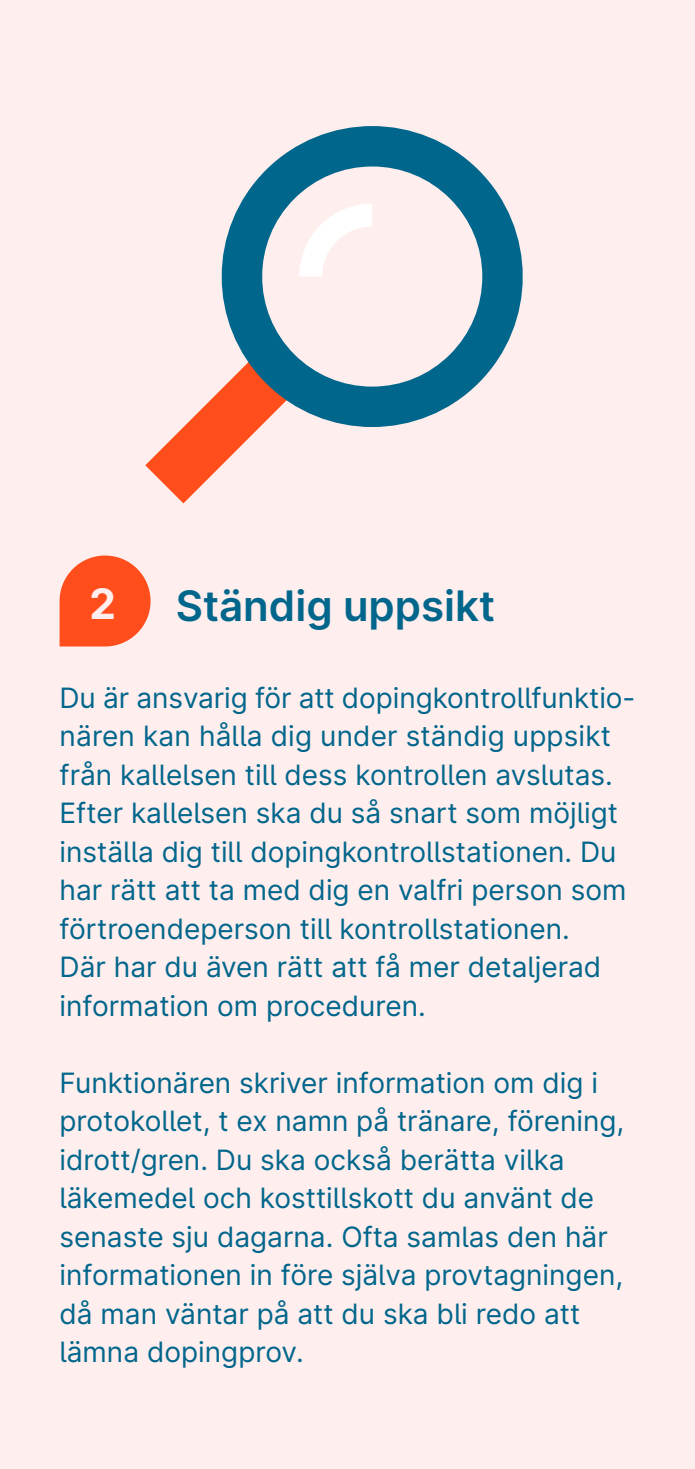
<style>
.page{position:relative;width:695px;height:1469px;background:#fff}
.page>*{position:absolute;margin:0;border:0;box-sizing:border-box;transform-origin:0 0}
.t1{font:600 42px "Inter";color:#00668b}
.t2{font:700 42px "Inter";color:#fee}
.t3{font:28px/38.5px "Inter";color:#00668b}
</style>
<div class="page">
<div style="left:0;top:0;width:694px;height:1468px;background:#fee"></div>
<svg style="left:60px;top:555px;width:90px;height:91px;background:#ff663b"></svg>
<svg style="left:145px;top:403px;width:115px;height:100px"></svg>
<svg style="left:207px;top:126px;width:316px;height:301px"></svg>
<svg style="left:299px;top:203px;width:73px;height:73px"></svg>
<h1 class="t2" style="left:89px;top:573px;width:28px">2</h1>
<h1 class="t1" style="left:176px;top:575px;width:320px">Ständig uppsikt</h1>
<p class="t3" style="left:60px;top:677px;width:570px">Du är ansvarig för att dopingkontrollfunktio-- nären kan hålla dig under ständig uppsikt från kallelsen till dess kontrollen avslutas.<br>Efter kallelsen ska du så snart som möjligt inställa dig till dopingkontrollstationen. Du har rätt att ta med dig en valfri person som förtroendeperson till kontrollstationen.<br>Där har du även rätt att få mer detaljerad information om proceduren.</p>
<p class="t3" style="left:60px;top:1062px;width:566px">Funktionären skriver information om dig i protokollet, t ex namn på tränare, förening, idrott/gren. Du ska också berätta vilka läkemedel och kosttillskott du använt de senaste sju dagarna. Ofta samlas den här informationen in före själva provtagningen, då man väntar på att du ska bli redo att lämna dopingprov.</p>
</div>
